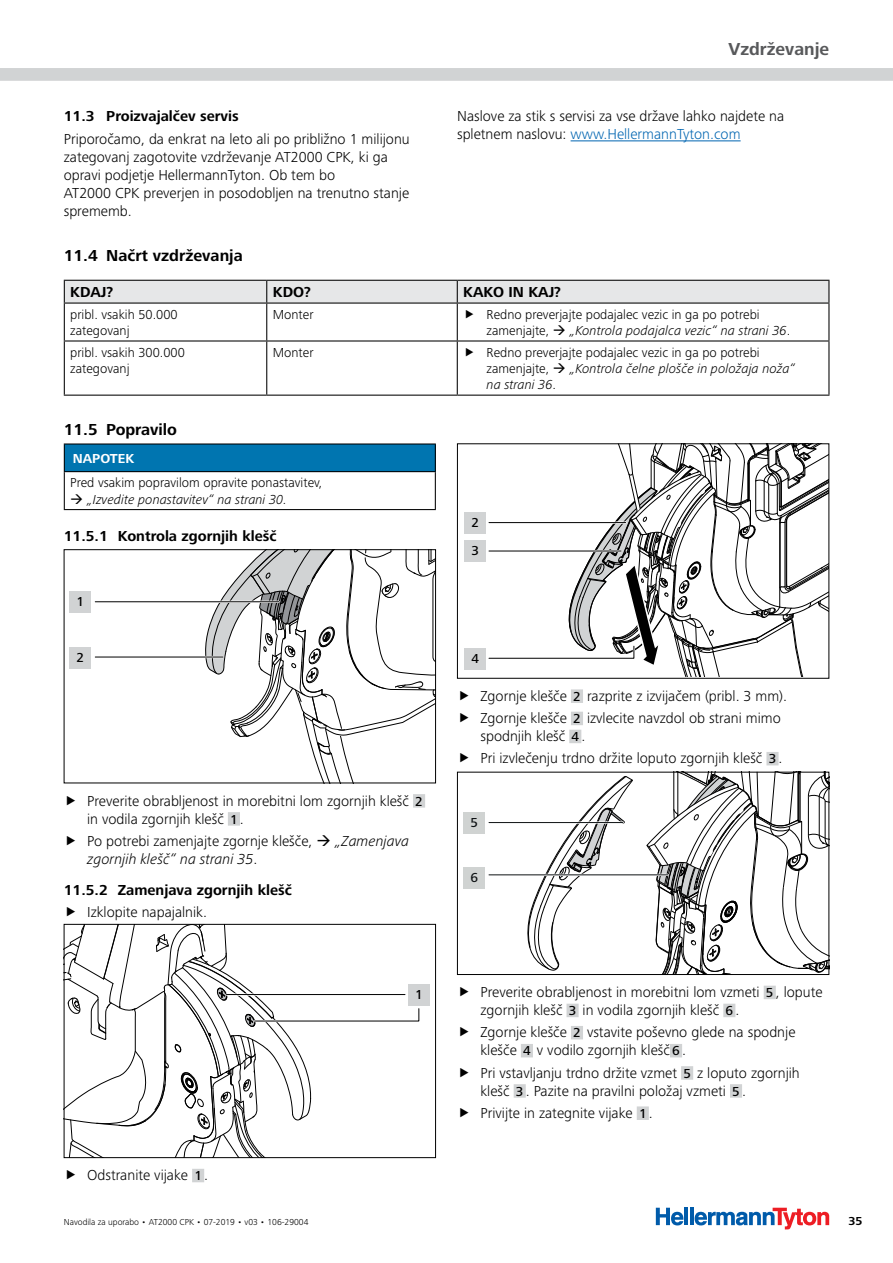
<style>
.page{position:relative;width:893px;height:1263px;background:#fff}
.page>*{position:absolute;margin:0;border:0;box-sizing:border-box;transform-origin:0 0}
.t1{font:700 18px "Frutiger Next LTW1 G";color:#58595b}
.t2{font:700 16.5px "Frutiger Next LTW1 G";color:#000}
.t3{font:300 15px/18px "Frutiger Next LTW1 G";color:#000}
.t4{font:700 15px "Frutiger Next LTW1 G";color:#000}
.t5{font:300 13.5px/16.2px "Frutiger Next LTW1 G";color:#000}
.t6{font:italic 300 13.5px "Frutiger Next LTW1 G";color:#000}
.t7{font:700 13.5px "Frutiger Next LTW1 G";color:#fff}
.t8{font:500 13.5px/28.3px "Frutiger Next LTW1 G";color:#000}
.t9{font:500 13.5px "Frutiger Next LTW1 G";color:#0e1214}
.t10{font:700 12px "Frutiger Next LTW1 G";color:#000}
.t11{font:300 9px "Frutiger Next LTW1 G";color:#000}
.s1{color:#0065b1}
.s2{font-style:italic}
.s3{font-weight:500;font-size:13.5px}
</style>
<div class="page">
<div style="left:0;top:68px;width:893px;height:13px;background:#d1d3d4"></div>
<hr style="left:684px;top:1208px;width:4px;height:17px;background:#005baa">
<hr style="left:690px;top:1208px;width:4px;height:17px;background:#005baa">
<svg style="left:656px;top:1208px;width:27px;height:17px"></svg>
<svg style="left:695px;top:1208px;width:134px;height:21px"></svg>
<hr style="left:571px;top:140px;width:170px;height:1px;background:#0065b1">
<svg style="left:64px;top:280px;width:765px;height:23px;background:#d8d9da"></svg>
<hr style="left:64px;top:303px;width:203px;height:1px;background:#000">
<hr style="left:267px;top:303px;width:190px;height:1px;background:#000">
<hr style="left:457px;top:303px;width:372px;height:1px;background:#000">
<hr style="left:266px;top:304px;width:1px;height:36px;background:#000">
<hr style="left:457px;top:304px;width:1px;height:36px;background:#000">
<hr style="left:64px;top:340px;width:203px;height:1px;background:#000">
<hr style="left:267px;top:340px;width:190px;height:1px;background:#000">
<hr style="left:266px;top:341px;width:1px;height:54px;background:#000">
<hr style="left:457px;top:340px;width:372px;height:1px;background:#000">
<hr style="left:457px;top:341px;width:1px;height:54px;background:#000">
<hr style="left:64px;top:304px;width:1px;height:36px;background:#000">
<hr style="left:828px;top:304px;width:1px;height:36px;background:#000">
<hr style="left:64px;top:341px;width:1px;height:54px;background:#000">
<hr style="left:828px;top:341px;width:1px;height:54px;background:#000">
<hr style="left:64px;top:395px;width:203px;height:1px;background:#000">
<hr style="left:267px;top:395px;width:190px;height:1px;background:#000">
<hr style="left:457px;top:395px;width:372px;height:1px;background:#000">
<div style="left:413px;top:794px;width:12px;height:14px;background:#d1d3d4"></div>
<div style="left:228px;top:812px;width:12px;height:14px;background:#d1d3d4"></div>
<div style="left:192px;top:1169px;width:12px;height:13px;background:#d1d3d4"></div>
<div style="left:64px;top:444px;width:371px;height:28px;background:#0075b0"></div>
<hr style="left:435px;top:472px;width:1px;height:37px;background:#000">
<hr style="left:64px;top:472px;width:1px;height:37px;background:#000">
<hr style="left:64px;top:509px;width:372px;height:1px;background:#000">
<hr style="left:64px;top:443px;width:372px;height:1px;background:#000">
<svg style="left:64px;top:444px;width:1px;height:27px"></svg>
<svg style="left:435px;top:444px;width:1px;height:27px"></svg>
<hr style="left:64px;top:471px;width:372px;height:1px;background:#000">
<svg style="left:205px;top:551px;width:229px;height:230px"></svg>
<hr style="left:95px;top:601px;width:184px;height:2px;background:#fff">
<hr style="left:95px;top:601px;width:184px;height:1px;background:#000">
<div style="left:70px;top:592px;width:21px;height:21px;background:#d1d3d4"></div>
<hr style="left:95px;top:656px;width:128px;height:2px;background:#fff">
<hr style="left:95px;top:657px;width:128px;height:1px;background:#000">
<div style="left:70px;top:647px;width:21px;height:21px;background:#d1d3d4"></div>
<div style="left:64px;top:549px;width:372px;height:234px;border:1px solid #000"></div>
<svg style="left:66px;top:926px;width:354px;height:230px"></svg>
<hr style="left:226px;top:993px;width:179px;height:3px;background:#fff">
<hr style="left:226px;top:994px;width:179px;height:1px;background:#000">
<div style="left:408px;top:984px;width:21px;height:22px;background:#d1d3d4"></div>
<div style="left:64px;top:924px;width:372px;height:234px;border:1px solid #000"></div>
<div style="left:571px;top:689px;width:12px;height:14px;background:#d1d3d4"></div>
<div style="left:571px;top:712px;width:12px;height:13px;background:#d1d3d4"></div>
<div style="left:569px;top:730px;width:12px;height:13px;background:#d1d3d4"></div>
<div style="left:766px;top:752px;width:12px;height:13px;background:#d1d3d4"></div>
<div style="left:764px;top:986px;width:12px;height:13px;background:#d1d3d4"></div>
<div style="left:566px;top:1004px;width:13px;height:13px;background:#d1d3d4"></div>
<div style="left:723px;top:1004px;width:12px;height:13px;background:#d1d3d4"></div>
<div style="left:571px;top:1026px;width:12px;height:13px;background:#d1d3d4"></div>
<div style="left:521px;top:1044px;width:12px;height:13px;background:#d1d3d4"></div>
<div style="left:670px;top:1044px;width:12px;height:13px;background:#d1d3d4"></div>
<div style="left:681px;top:1066px;width:12px;height:14px;background:#d1d3d4"></div>
<div style="left:514px;top:1084px;width:12px;height:14px;background:#d1d3d4"></div>
<div style="left:730px;top:1084px;width:12px;height:14px;background:#d1d3d4"></div>
<div style="left:637px;top:1106px;width:12px;height:14px;background:#d1d3d4"></div>
<div style="left:465px;top:512px;width:21px;height:21px;background:#d1d3d4"></div>
<div style="left:465px;top:540px;width:21px;height:22px;background:#d1d3d4"></div>
<svg style="left:488px;top:445px;width:339px;height:231px"></svg>
<div style="left:465px;top:648px;width:21px;height:21px;background:#d1d3d4"></div>
<div style="left:457px;top:443px;width:372px;height:235px;border:1px solid #000"></div>
<svg style="left:527px;top:772px;width:303px;height:203px"></svg>
<hr style="left:489px;top:821px;width:134px;height:3px;background:#fff">
<hr style="left:489px;top:822px;width:134px;height:1px;background:#0e1214">
<div style="left:463px;top:812px;width:22px;height:22px;background:#d0d3d2"></div>
<div style="left:463px;top:867px;width:22px;height:21px;background:#d0d3d2"></div>
<hr style="left:489px;top:874px;width:179px;height:2px;background:#fff">
<hr style="left:489px;top:874px;width:179px;height:1px;background:#0e1214">
<div style="left:457px;top:772px;width:372px;height:203px;border:1px solid #000"></div>
<p class="t4" style="left:64px;top:108px;width:177px">11. 3 Proizvajalčev servis</p>
<p class="t3" style="left:64px;top:130px;width:347px">Priporočamo, da enkrat na leto ali po približno 1 milijonu zategovanj zagotovite vzdrževanje AT2000 CPK, ki ga opravi podjetje HellermannTyton. Ob tem bo<br>AT2000 CPK preverjen in posodobljen na trenutno stanje sprememb.</p>
<p class="t1" style="left:728px;top:39px;width:102px">Vzdrževanje</p>
<p class="t3" style="left:457px;top:107px;width:329px">Naslove za stik s servisi za vse države lahko najdete na spletnem naslovu: <span class="s1">www.HellermannTyton.com</span></p>
<p class="t2" style="left:64px;top:246px;width:180px">11.4 Načrt vzdrževanja</p>
<p class="t4" style="left:70px;top:283px;width:44px">KDAJ?</p>
<p class="t4" style="left:273px;top:283px;width:40px">KDO?</p>
<p class="t4" style="left:463px;top:283px;width:99px">KAKO IN KAJ?</p>
<p class="t5" style="left:70px;top:306px;width:109px">pribl. vsakih 50.000 zategovanj</p>
<p class="t5" style="left:273px;top:306px;width:42px">Monter</p>
<p class="t5" style="left:487px;top:306px;width:305px">Redno preverjajte podajalec vezic in ga po potrebi zamenjajte, → <span class="s2">„Kontrola podajalca vezic“ na strani 36</span>.</p>
<p class="t5" style="left:70px;top:344px;width:116px">pribl. vsakih 300.000 zategovanj</p>
<p class="t5" style="left:273px;top:344px;width:42px">Monter</p>
<p class="t5" style="left:487px;top:344px;width:310px">Redno preverjajte podajalec vezic in ga po potrebi zamenjajte, → <span class="s2">„Kontrola čelne plošče in položaja noža“ na strani 36</span>.</p>
<p class="t2" style="left:64px;top:420px;width:115px">11. 5 Popravilo</p>
<p class="t7" style="left:73px;top:450px;width:63px">NAPOTEK</p>
<p class="t5" style="left:70px;top:475px;width:254px">Pred vsakim popravilom opravite ponastavitev,</p>
<p class="t6" style="left:70px;top:491px;width:218px">→ „Izvedite ponastavitev“ na strani 30.</p>
<p class="t4" style="left:64px;top:527px;width:214px">11. 5. 1 Kontrola zgornjih klešč</p>
<p class="t8" style="left:471px;top:508px;width:9px">2<br>3</p>
<p class="t8" style="left:77px;top:588px;width:9px">1</p>
<p class="t8" style="left:77px;top:643px;width:9px">2</p>
<p class="t3" style="left:87px;top:791px;width:337px">Preverite obrabljenost in morebitni lom zgornjih klešč <span class="s3">2 </span>in vodila zgornjih klešč <span class="s3">1</span> .</p>
<p class="t3" style="left:87px;top:832px;width:324px">Po potrebi zamenjajte zgornje klešče, → <span class="s2">„Zamenjava zgornjih klešč“ na strani 35</span>.</p>
<p class="t4" style="left:64px;top:881px;width:230px">11. 5. 2 Zamenjava zgornjih klešč</p>
<p class="t3" style="left:87px;top:903px;width:121px">Izklopite napajalnik.</p>
<p class="t8" style="left:471px;top:645px;width:9px">4</p>
<p class="t3" style="left:480px;top:685px;width:308px;line-height:22.2px">Zgornje klešče <span class="s3">2</span> razprite z izvijačem (pribl. 3 mm).<br>Zgornje klešče <span class="s3">2</span> izvlecite navzdol ob strani mimo</p>
<p class="t3" style="left:480px;top:725px;width:304px;line-height:22.2px">spodnjih klešč <span class="s3">4</span> .<br>Pri izvlečenju trdno držite loputo zgornjih klešč <span class="s3">3</span> .</p>
<p class="t9" style="left:470px;top:815px;width:9px">5</p>
<p class="t9" style="left:470px;top:869px;width:9px">6</p>
<p class="t3" style="left:87px;top:1166px;width:122px">Odstranite vijake <span class="s3">1</span> .</p>
<p class="t11" style="left:64px;top:1217px;width:246px">Navodila za uporabo • AT2000 CPK • 07-2019 • v03 • 106-29004</p>
<p class="t8" style="left:415px;top:981px;width:9px">1</p>
<p class="t3" style="left:480px;top:983px;width:344px">Preverite obrabljenost in morebitni lom vzmeti <span class="s3">5</span> , lopute zgornjih klešč <span class="s3">3</span> in vodila zgornjih klešč <span class="s3">6</span> .</p>
<p class="t3" style="left:480px;top:1023px;width:317px">Zgornje klešče <span class="s3">2</span> vstavite poševno glede na spodnje klešče <span class="s3">4</span> v vodilo zgornjih klešč <span class="s3">6</span> .</p>
<p class="t3" style="left:480px;top:1063px;width:321px">Pri vstavljanju trdno držite vzmet <span class="s3">5</span> z loputo zgornjih klešč <span class="s3">3</span> . Pazite na pravilni položaj vzmeti <span class="s3">5</span> .</p>
<p class="t3" style="left:480px;top:1104px;width:174px">Privijte in zategnite vijake <span class="s3">1</span> .</p>
<p class="t10" style="left:848px;top:1214px;width:16px">35</p>
</div>
